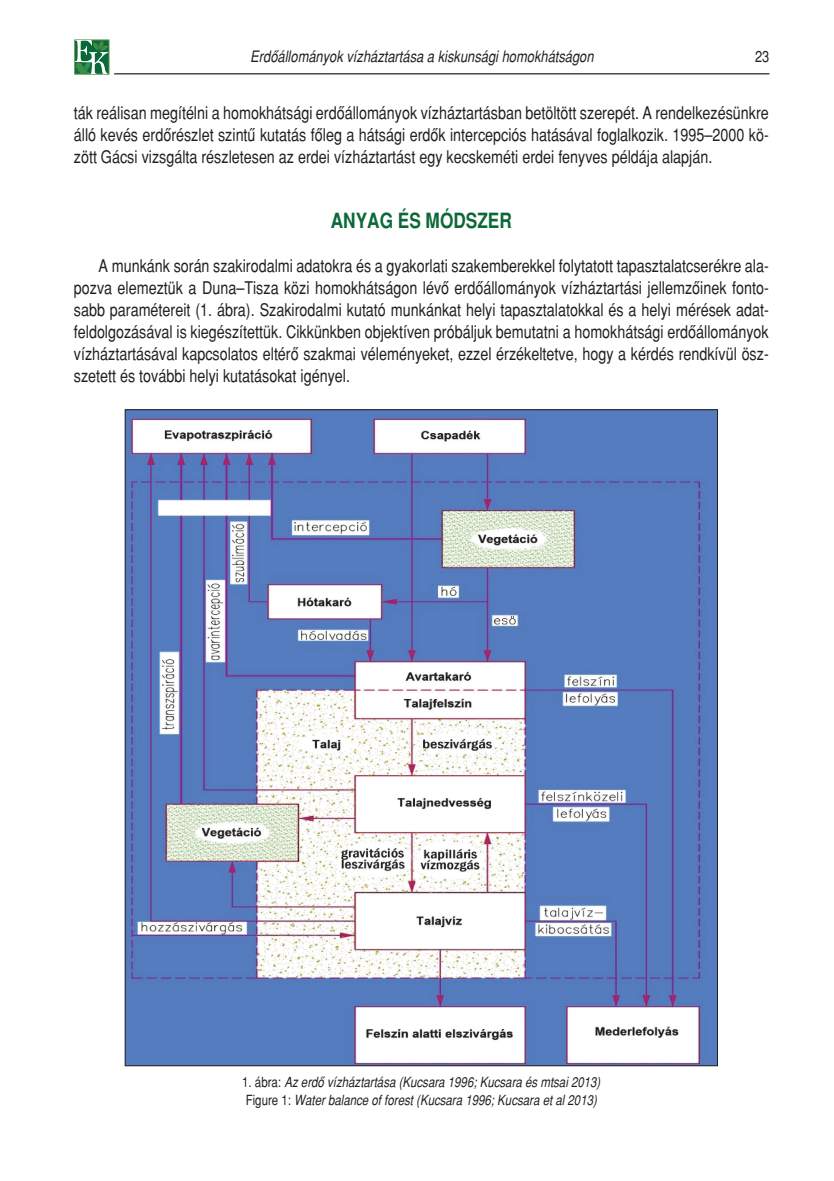
<style>
.page{position:relative;width:834px;height:1181px;background:#fff}
.page>*{position:absolute;margin:0;border:0;box-sizing:border-box;transform-origin:0 0}
.t1{font:700 21px "H Helvetica Narrow";color:#0c6937}
.t2{font:17.5px/21.9px "H Helvetica Narrow";color:#231f20;text-align:justify}
.t3{font:italic 15.75px "H Helvetica Narrow";color:#231f20}
.t4{font:15.75px "H Helvetica Narrow";color:#231f20}
.t5{font:italic 14px/18.4px "H Helvetica Narrow";color:#231f20}
.s1{font-style:normal}
</style>
<div class="page">
<hr style="left:114px;top:73px;width:655px;height:1px;background:#231f20">
<div style="left:74px;top:40px;width:35px;height:34px;border:1px solid #498d40"></div>
<svg style="left:75px;top:40px;width:34px;height:34px"></svg>
<img style="left:127px;top:411px;width:588px;height:653px">
<p class="t3" style="left:250px;top:47px;width:345px">Erdôállományok vízháztartása a kiskunsági homokhátságon</p>
<p class="t4" style="left:755px;top:47px;width:16px">23</p>
<p class="t2" style="left:74px;top:102px;width:696px">ták reálisan megítélni a homokhátsági erdôállományok vízháztartásban betöltött szerepét. A rendelkezésünkre álló kevés erdôrészlet szintû kutatás fôleg a hátsági erdôk intercepciós hatásával foglalkozik. 1995–2000 kö&shy;zött Gácsi vizsgálta részletesen az erdei vízháztartást egy kecskeméti erdei fenyves példája alapján.</p>
<p class="t1" style="left:331px;top:208px;width:182px">ANYAG ÉS MÓDSZER</p>
<p class="t2" style="left:74px;top:255px;width:696px;text-indent:25px">A munkánk során szakirodalmi adatokra és a gyakorlati szakemberekkel folytatott tapasztalatcserékre ala&shy;pozva elemeztük a Duna–Tisza közi homokhátságon lévô erdôállományok vízháztartási jellemzôinek fonto&shy;sabb paramétereit (1. ábra). Szakirodalmi kutató munkánkat helyi tapasztalatokkal és a helyi mérések adat&shy;feldolgozásával is kiegészítettük. Cikkünkben objektíven próbáljuk bemutatni a homokhátsági erdôállományok vízháztartásával kapcsolatos eltérô szakmai véleményeket, ezzel érzékeltetve, hogy a kérdés rendkívül ös - szetett és további helyi kutatásokat igényel.</p>
<p class="t5" style="left:242px;top:1072px;width:359px"><span class="s1">1. ábra:</span> Az erdô vízháztartása (Kucsara 1996; Kucsara és mtsai 2013)<br><span class="s1">Figure 1:</span> Water balance of forest (Kucsara 1996; Kucsara et al 2013)</p>
</div>
